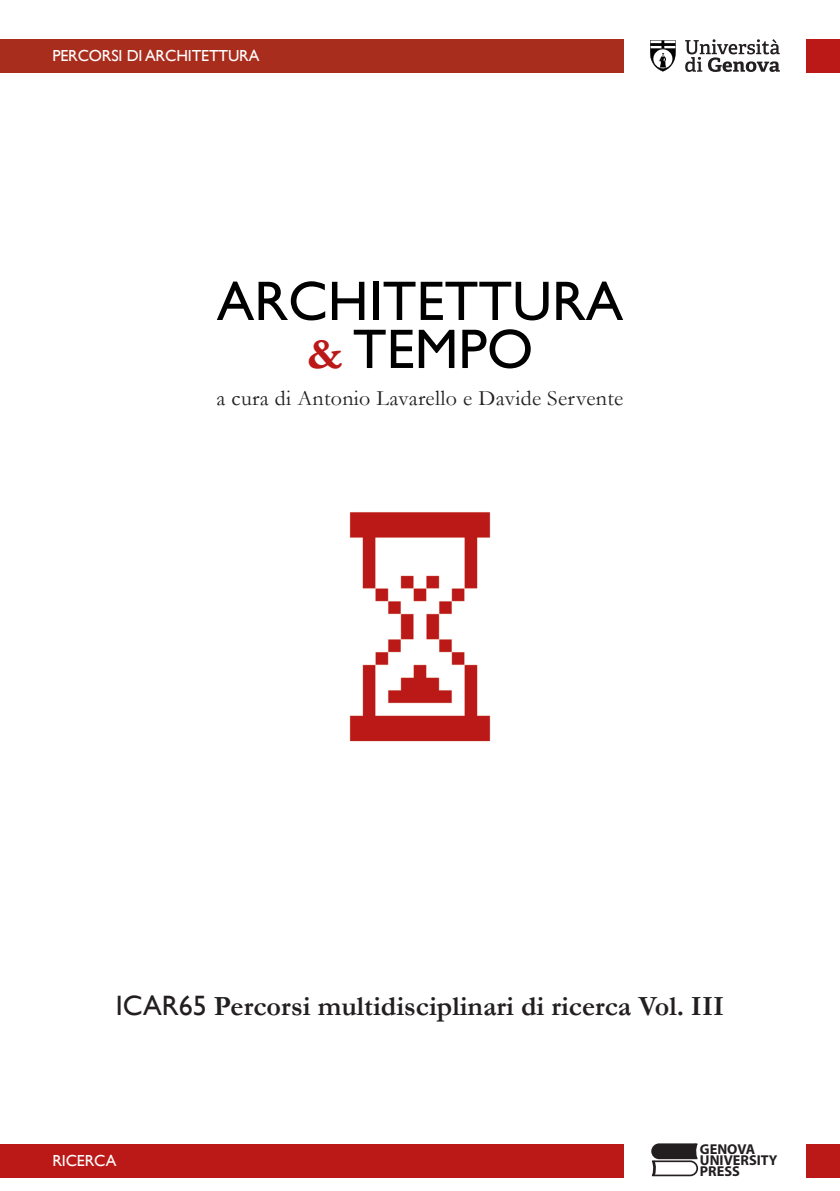
<style>
.page{position:relative;width:840px;height:1191px;background:#fff}
.page>*{position:absolute;margin:0;border:0;box-sizing:border-box;transform-origin:0 0}
.t1{font:56px/48px "Gill Sans";color:#000;text-align:center}
.t2{font:700 28px "Garamond";color:#231f20}
.t3{font:22px "Garamond";letter-spacing:.015em;color:#231f20}
.t4{font:16px "Gill Sans";letter-spacing:-.01em;color:#fff}
.t5{font:700 14.4px/11.2px "Myriad Pro";color:#231f20}
.s1{font-family:"Garamond";font-weight:700;font-size:46px;color:#bb1918}
.s2{font-family:"Gill Sans";font-weight:400}
</style>
<div class="page">
<div style="left:0;top:39px;width:622px;height:33px;background:#a92d1d"></div>
<svg style="left:685px;top:39px;width:94px;height:33px"></svg>
<svg style="left:650px;top:40px;width:25px;height:32px"></svg>
<div style="left:806px;top:39px;width:33px;height:33px;background:#bb1918"></div>
<div style="left:0;top:1144px;width:622px;height:33px;background:#bb1918"></div>
<svg style="left:651px;top:1143px;width:48px;height:34px"></svg>
<div style="left:806px;top:1144px;width:33px;height:33px;background:#bb1918"></div>
<img style="left:349px;top:512px;width:142px;height:230px">
<p class="t4" style="left:52px;top:46px;width:208px">PERCORSI DI ARCHITETTURA</p>
<h1 class="t1" style="left:217px;top:276px;width:407px">ARCHITETTURA <span class="s1">&amp;</span> TEMPO</h1>
<p class="t3" style="left:216px;top:386px;width:408px">a cura di Antonio Lavarello e Davide Servente</p>
<p class="t2" style="left:116px;top:991px;width:609px"><span class="s2">ICAR65</span> Percorsi multidisciplinari di ricerca Vol. III</p>
<p class="t4" style="left:52px;top:1151px;width:66px">RICERCA</p>
<p class="t5" style="left:699px;top:1142px;width:79px">GENOVA<br>UNIVERSITY<br>PRESS</p>
</div>
